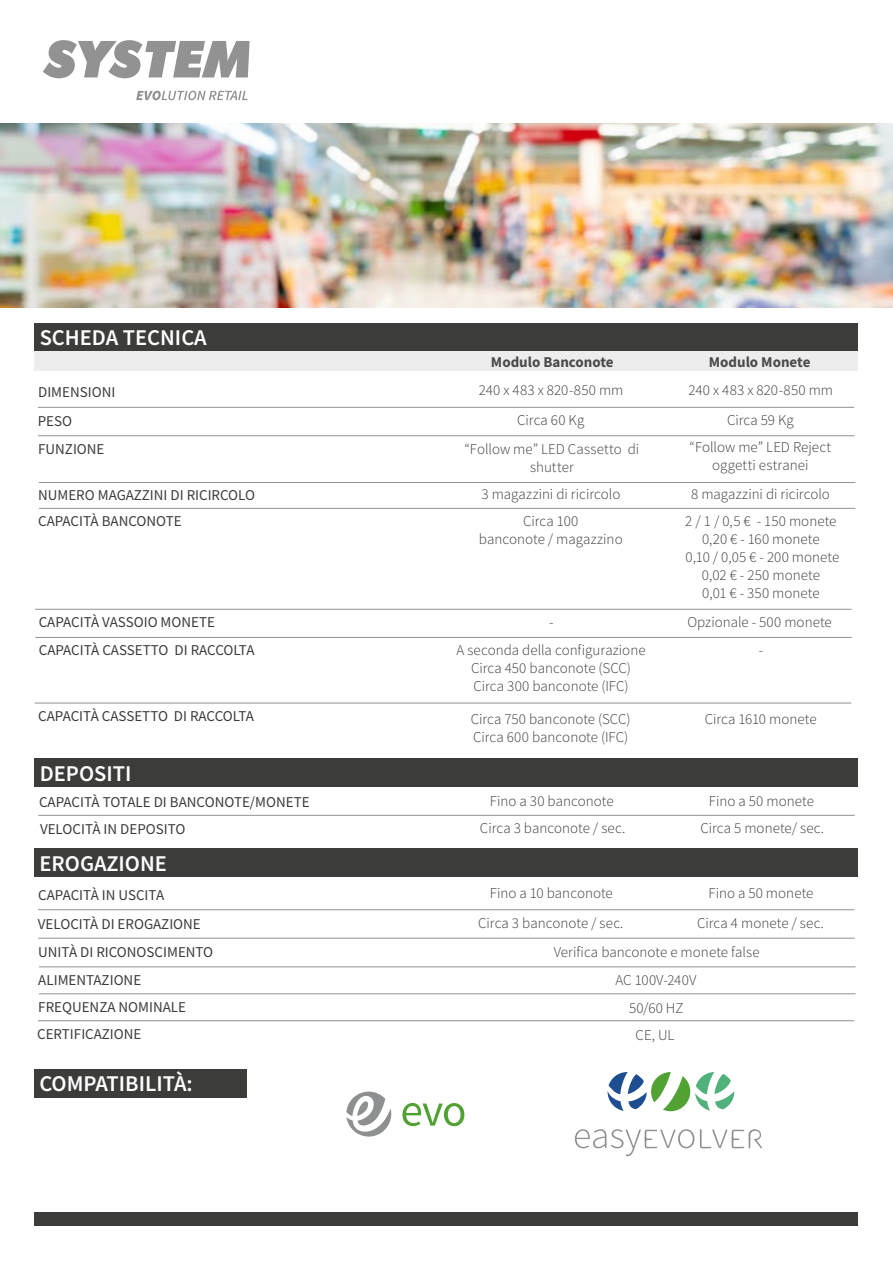
<style>
.page{position:relative;width:893px;height:1263px;background:#fff}
.page>*{position:absolute;margin:0;border:0;box-sizing:border-box;transform-origin:0 0}
.t1{font:600 22.5px "Source Sans Pro";color:#fff}
.t2{font:300 15px/18px "Source Sans Pro";color:#3c3c3b;text-align:center}
.t3{font:15px/29px "Source Sans Pro";color:#3c3c3b}
.t4{font:700 15px "Source Sans Pro";color:#4a4a49}
</style>
<div class="page">
<div style="left:35px;top:323px;width:823px;height:28px;background:#3c3c3b"></div>
<div style="left:35px;top:759px;width:823px;height:28px;background:#3c3c3b"></div>
<div style="left:34px;top:849px;width:824px;height:28px;background:#3c3c3b"></div>
<div style="left:35px;top:1212px;width:823px;height:14px;background:#3c3c3b"></div>
<hr style="left:39px;top:967px;width:816px;height:1px;background:#929292">
<hr style="left:38px;top:815px;width:817px;height:1px;background:#929292">
<hr style="left:39px;top:993px;width:816px;height:1px;background:#929292">
<hr style="left:38px;top:1020px;width:816px;height:1px;background:#929292">
<hr style="left:38px;top:909px;width:816px;height:1px;background:#929292">
<hr style="left:38px;top:938px;width:817px;height:1px;background:#929292">
<svg style="left:43px;top:40px;width:207px;height:38px"></svg>
<svg style="left:136px;top:91px;width:112px;height:9px"></svg>
<hr style="left:39px;top:482px;width:816px;height:1px;background:#929292">
<hr style="left:39px;top:508px;width:816px;height:1px;background:#929292">
<hr style="left:35px;top:609px;width:817px;height:1px;background:#929292">
<hr style="left:35px;top:637px;width:817px;height:1px;background:#929292">
<hr style="left:35px;top:703px;width:816px;height:1px;background:#929292">
<hr style="left:38px;top:407px;width:816px;height:1px;background:#929292">
<hr style="left:38px;top:435px;width:817px;height:1px;background:#929292">
<div style="left:35px;top:351px;width:823px;height:20px;background:#ededed"></div>
<div style="left:34px;top:1069px;width:213px;height:28px;background:#3c3c3b"></div>
<svg style="left:402px;top:1103px;width:62px;height:23px"></svg>
<svg style="left:346px;top:1091px;width:45px;height:45px"></svg>
<svg style="left:608px;top:1072px;width:126px;height:39px"></svg>
<svg style="left:575px;top:1129px;width:119px;height:27px"></svg>
<svg style="left:700px;top:1129px;width:62px;height:19px"></svg>
<img style="left:0;top:123px;width:893px;height:185px">
<h1 class="t1" style="left:40px;top:323px;width:169px">SCHEDA TECNICA</h1>
<p class="t3" style="left:38px;top:378px;width:79px">DIMENSIONI<br>PESO</p>
<p class="t3" style="left:38px;top:435px;width:68px">FUNZIONE</p>
<p class="t3" style="left:38px;top:481px;width:219px">NUMERO MAGAZZINI DI RICIRCOLO</p>
<p class="t3" style="left:38px;top:507px;width:145px">CAPACITÀ BANCONOTE</p>
<p class="t3" style="left:39px;top:608px;width:217px;line-height:28.2px">CAPACITÀ VASSOIO MONETE<br>CAPACITÀ CASSETTO DI RACCOLTA</p>
<p class="t3" style="left:38px;top:701px;width:217px">CAPACITÀ CASSETTO DI RACCOLTA</p>
<h1 class="t1" style="left:40px;top:759px;width:93px">DEPOSITI</h1>
<p class="t3" style="left:39px;top:789px;width:272px;line-height:27px">CAPACITÀ TOTALE DI BANCONOTE/MONETE<br>VELOCITÀ IN DEPOSITO</p>
<h1 class="t1" style="left:39px;top:849px;width:129px">EROGAZIONE</h1>
<p class="t3" style="left:38px;top:880px;width:165px">CAPACITÀ IN USCITA<br>VELOCITÀ DI EROGAZIONE</p>
<p class="t3" style="left:38px;top:938px;width:177px;line-height:28px">UNITÀ DI RICONOSCIMENTO<br>ALIMENTAZIONE</p>
<p class="t3" style="left:37px;top:993px;width:150px;line-height:26.8px">FREQUENZA NOMINALE<br>CERTIFICAZIONE</p>
<h1 class="t1" style="left:39px;top:1069px;width:155px">COMPATIBILITÀ:</h1>
<p class="t4" style="left:491px;top:352px;width:124px">Modulo Banconote</p>
<p class="t4" style="left:709px;top:352px;width:103px">Modulo Monete</p>
<p class="t2" style="left:479px;top:375px;width:146px;line-height:30px">240 x 483 x 820-850 mm<br>Circa 60 Kg</p>
<p class="t2" style="left:689px;top:375px;width:146px;line-height:30px">240 x 483 x 820-850 mm<br>Circa 59 Kg</p>
<p class="t2" style="left:465px;top:440px;width:176px">“Follow me” LED Cassetto di shutter</p>
<p class="t2" style="left:690px;top:438px;width:143px">“Follow me” LED Reject oggetti estranei</p>
<p class="t2" style="left:482px;top:485px;width:140px">3 magazzini di ricircolo</p>
<p class="t2" style="left:691px;top:485px;width:140px">8 magazzini di ricircolo</p>
<p class="t2" style="left:479px;top:512px;width:145px">Circa 100<br>banconote / magazzino</p>
<p class="t2" style="left:685px;top:512px;width:156px">2 / 1 / 0,5 € - 150 monete<br>0,20 € - 160 monete<br>0,10 / 0,05 € - 200 monete<br>0,02 € - 250 monete<br>0,01 € - 350 monete</p>
<p class="t2" style="left:549px;top:613px;width:6px">-</p>
<p class="t2" style="left:687px;top:613px;width:146px">Opzionale - 500 monete</p>
<p class="t2" style="left:456px;top:641px;width:191px">A seconda della configurazione<br>Circa 450 banconote (SCC)<br>Circa 300 banconote (IFC)</p>
<p class="t2" style="left:471px;top:710px;width:162px;text-align:left">Circa 750 banconote (SCC)<br>Circa 600 banconote (IFC)</p>
<p class="t2" style="left:705px;top:710px;width:113px">Circa 1610 monete</p>
<p class="t2" style="left:759px;top:641px;width:6px">-</p>
<p class="t2" style="left:490px;top:792px;width:125px">Fino a 30 banconote</p>
<p class="t2" style="left:709px;top:792px;width:107px">Fino a 50 monete</p>
<p class="t2" style="left:480px;top:819px;width:147px">Circa 3 banconote / sec.</p>
<p class="t2" style="left:700px;top:819px;width:125px">Circa 5 monete/ sec.</p>
<p class="t2" style="left:478px;top:878px;width:147px;line-height:30px">Fino a 10 banconote<br>Circa 3 banconote / sec.</p>
<p class="t2" style="left:697px;top:878px;width:128px;line-height:30px">Fino a 50 monete<br>Circa 4 monete / sec.</p>
<p class="t2" style="left:554px;top:938px;width:208px;line-height:28px">Verifica banconote e monete false<br>AC 100V-240V</p>
<p class="t2" style="left:629px;top:994px;width:56px;line-height:27px">50/60 HZ<br>CE, UL</p>
</div>
